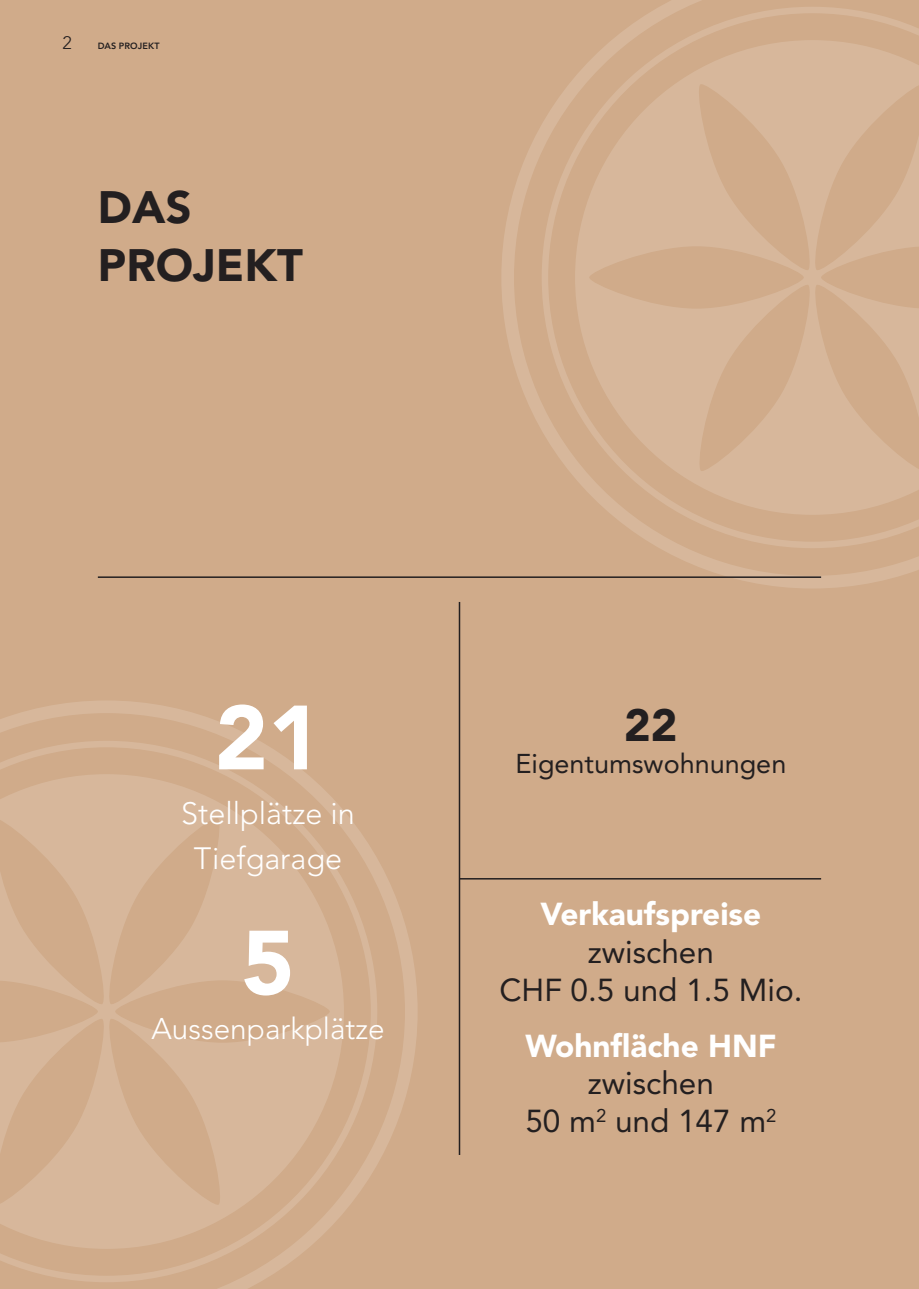
<style>
.page{position:relative;width:919px;height:1289px;background:#fff}
.page>*{position:absolute;margin:0;border:0;box-sizing:border-box;transform-origin:0 0}
.t1{font:900 90px "Avenir LT Std";color:#fff}
.t2{font:900 45px/58.5px "Avenir LT Std";letter-spacing:.005em;color:#231f20}
.t3{font:31.5px/37.8px "Avenir LT Std";color:#231f20;text-align:center}
.t4{font:900 31.5px "Avenir LT Std";color:#fff}
.t5{font:300 30.6px/45px "Avenir LT Std";color:#fff;text-align:center}
.t6{font:300 29.7px "Avenir LT Std";color:#fff}
.t7{font:27px "Avenir LT Std";color:#231f20}
.t8{font:300 18px "Avenir LT Std";color:#231f20}
.t9{font:800 9px "Avenir LT Std";letter-spacing:.01em;color:#231f20}
</style>
<div class="page">
<div style="left:0;top:0;width:918px;height:1288px;background:#d0ab8a"></div>
<svg style="left:0;top:701px;width:417px;height:587px"></svg>
<svg style="left:0;top:774px;width:344px;height:474px;fill:#d7b79b"></svg>
<svg style="left:501px;top:0;width:417px;height:588px"></svg>
<svg style="left:575px;top:40px;width:343px;height:475px;fill:#d7b79b"></svg>
<hr style="left:98px;top:576px;width:723px;height:2px;background:#231f20">
<hr style="left:458px;top:602px;width:2px;height:552px;background:#231f20">
<hr style="left:459px;top:878px;width:362px;height:1px;background:#231f20">
<p class="t8" style="left:62px;top:33px;width:11px">2</p>
<p class="t9" style="left:98px;top:41px;width:63px">DAS PROJEKT</p>
<h2 class="t2" style="left:98px;top:178px;width:206px">DAS<br>PROJEKT</h2>
<h1 class="t1" style="left:215px;top:683px;width:108px">21</h1>
<p class="t5" style="left:181px;top:791px;width:175px">Stellplätze in<br>Tiefgarage</p>
<h1 class="t1" style="left:241px;top:908px;width:55px">5</h1>
<p class="t6" style="left:151px;top:1010px;width:234px">Aussenparkplätze</p>
<h2 class="t2" style="left:624px;top:696px;width:55px">22</h2>
<p class="t7" style="left:515px;top:748px;width:272px">Eigentumswohnungen</p>
<p class="t4" style="left:540px;top:895px;width:222px">Verkaufspreise</p>
<p class="t3" style="left:499px;top:933px;width:304px">zwischen<br>CHF 0.5 und 1.5 Mio.</p>
<p class="t4" style="left:525px;top:1026px;width:252px">Wohnfläche HNF</p>
<p class="t3" style="left:525px;top:1064px;width:252px">zwischen<br>50 m<sup>2</sup> und 147 m<sup>2</sup></p>
</div>
